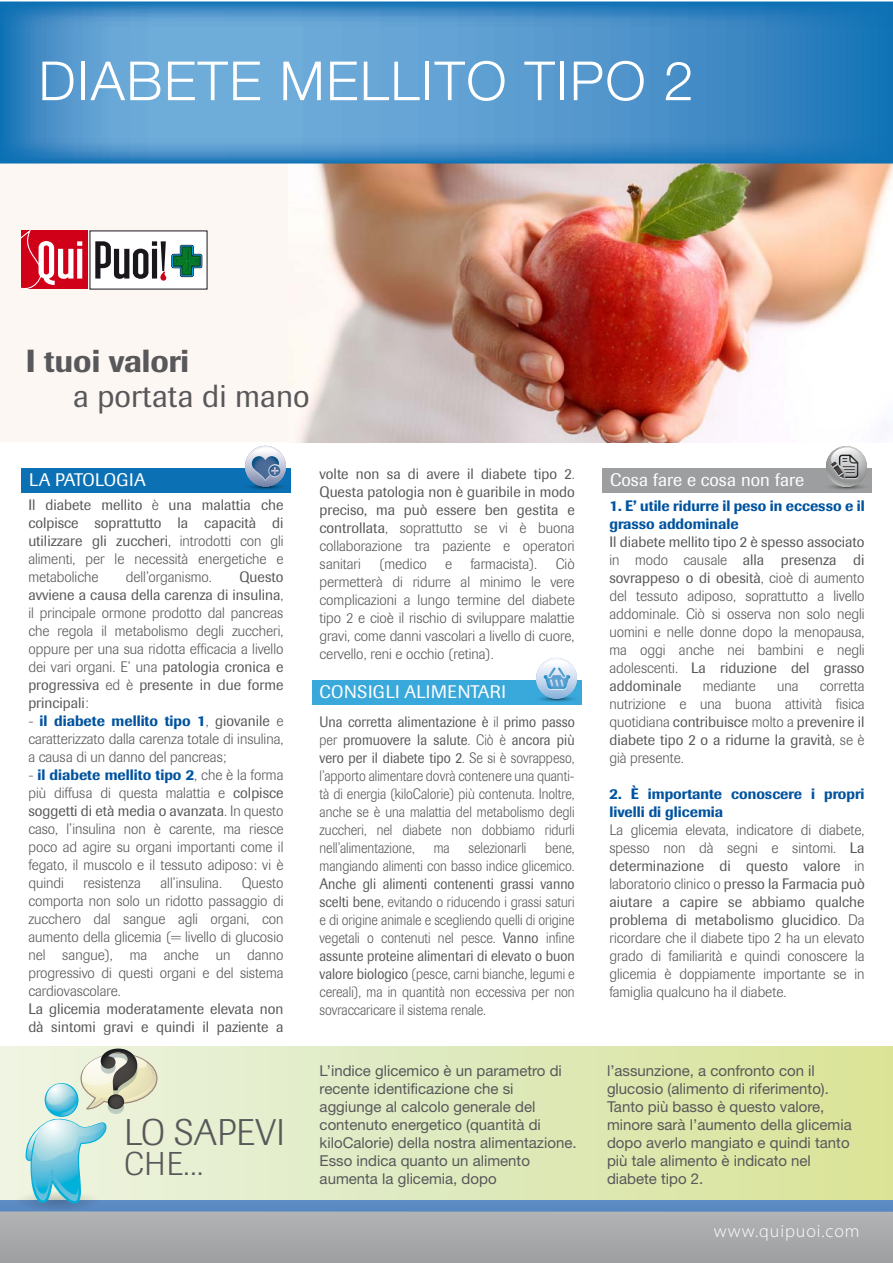
<style>
.page{position:relative;width:893px;height:1263px;background:#fff}
.page>*{position:absolute;margin:0;border:0;box-sizing:border-box;transform-origin:0 0}
.t1{font:300 54px "Helvetica Neue";letter-spacing:.03em;color:#fff}
.t2{font:300 36.75px "Imago";letter-spacing:.02em;color:#58585a}
.t3{font:300 32.55px "Imago";color:#58585a}
.t4{font:31.65px "Imago";color:#58585a}
.t5{font:500 31.65px "Imago";color:#58585a}
.t6{font:18px "Imago";letter-spacing:.02em;color:#fff}
.t7{font:18px "Imago";color:#fff}
.t8{font:300 18px "Myriad Pro";letter-spacing:.05em;color:#fff}
.t9{font:300 15px/18px "Imago";color:#58585a;text-align:justify}
.t10{font:300 15px/18px "Imago";color:#58585a;text-align:justify;scale:.9 1}
.t11{font:15px/18px "Helvetica Neue";color:#58585a}
.t12{font:15px/18px "Imago";color:#58585a;text-align:justify}
.t13{font:500 15px/18px "Imago";color:#00539f}
.s1{font-weight:300}
.s2{font-weight:400}
.s3{font-weight:500;color:#00539f}
</style>
<div class="page">
<div style="left:0;top:163px;width:893px;height:279px;background:#fdf7f4"></div>
<img style="left:300px;top:164px;width:593px;height:278px">
<div style="left:0;top:1211px;width:893px;height:52px;background:#a7a9aa"></div>
<svg style="left:0;top:1px;width:893px;height:163px;background:#4b93ca"></svg>
<div style="left:0;top:1199px;width:893px;height:13px;background:#5b8ac3"></div>
<div style="left:21px;top:230px;width:67px;height:59px;background:#d10019"></div>
<div style="left:90px;top:230px;width:117px;height:59px;background:#fff"></div>
<svg style="left:21px;top:230px;width:61px;height:59px"></svg>
<svg style="left:95px;top:241px;width:107px;height:40px"></svg>
<svg style="left:0;top:1046px;width:893px;height:153px;background:#dfe9b8"></svg>
<svg style="left:12px;top:1190px;width:90px;height:21px"></svg>
<div style="left:21px;top:468px;width:270px;height:24px;background:#0c71b4"></div>
<div style="left:312px;top:680px;width:269px;height:24px;background:#39a9dc"></div>
<div style="left:602px;top:468px;width:270px;height:24px;background:#9c9e9f"></div>
<svg style="left:531px;top:694px;width:51px;height:8px"></svg>
<svg style="left:536px;top:658px;width:41px;height:41px"></svg>
<svg style="left:540px;top:659px;width:31px;height:31px"></svg>
<svg style="left:821px;top:482px;width:51px;height:8px"></svg>
<svg style="left:826px;top:446px;width:41px;height:41px"></svg>
<svg style="left:830px;top:447px;width:31px;height:32px"></svg>
<svg style="left:240px;top:482px;width:51px;height:8px"></svg>
<svg style="left:245px;top:446px;width:41px;height:41px"></svg>
<svg style="left:249px;top:447px;width:31px;height:34px"></svg>
<svg style="left:26px;top:1048px;width:132px;height:158px;background:#c0dad0"></svg>
<h1 class="t1" style="left:39px;top:48px;width:657px">DIABETE MELLITO TIPO 2</h1>
<h3 class="t5" style="left:26px;top:341px;width:165px">I tuoi valori</h3>
<h3 class="t4" style="left:73px;top:377px;width:238px">a portata di mano</h3>
<p class="t6" style="left:29px;top:470px;width:118px">LA PATOLOGIA</p>
<p class="t12" style="left:28px;top:496px;width:257px">Il diabete mellito <span class="s1">è</span> una malattia che colpisce soprattutto la capacità di utilizzare gli zuccheri<span class="s1">, introdotti con gli alimenti, per le necessità energetiche e metaboliche</span></p>
<p class="t9" style="left:28px;top:568px;width:257px;text-indent:211px"><span class="s2">Questo avviene a causa della carenza di insulina</span>, il principale ormone prodotto dal pancreas che regola il metabolismo degli zuccheri, oppure per una sua ridotta efficacia a livello dei vari organi. E’ una <span class="s2">patologia cronica e progressiva</span> ed è <span class="s2">presente in due forme principali</span>:</p>
<p class="t9" style="left:28px;top:712px;width:257px">- <span class="s3">il diabete mellito tipo 1</span>, <span class="s2">giovanile</span> e caratterizzato dalla carenza totale di insulina, a causa di un danno del pancreas;</p>
<p class="t9" style="left:28px;top:766px;width:257px">- <span class="s3">il diabete mellito tipo 2</span>, che è la forma più diffusa di questa malattia e <span class="s2">colpisce soggetti di età media o avanzata</span>. In questo caso, l’insulina non è carente, ma riesce poco ad agire su organi importanti come il fegato, il muscolo e il tessuto adiposo: vi è quindi</p>
<p class="t9" style="left:126px;top:568px;width:88px">dell’organismo.</p>
<p class="t9" style="left:28px;top:874px;width:257px;text-indent:213px">Questo comporta non solo un ridotto passaggio di zucchero dal sangue agli organi, con aumento della glicemia (= livello di glucosio nel sangue), ma anche un danno progressivo di questi organi e del sistema cardiovascolare.</p>
<p class="t12" style="left:28px;top:1000px;width:257px">La glicemia moderatamente elevata non dà sintomi gravi e quindi il paziente a</p>
<p class="t9" style="left:84px;top:874px;width:59px">resistenza</p>
<p class="t9" style="left:161px;top:874px;width:63px">all’insulina.</p>
<h2 class="t2" style="left:124px;top:1111px;width:162px">LO SAPEVI</h2>
<h3 class="t3" style="left:124px;top:1145px;width:81px">CHE...</h3>
<p class="t9" style="left:320px;top:465px;width:257px"><span class="s2">volte non sa di avere il diabete tipo 2</span>.<br><span class="s2">Questa patologia non è guaribile in modo preciso, ma può essere ben gestita e controllata</span>, soprattutto se vi è buona collaborazione tra paziente e operatori sanitari (medico e farmacista). Ciò permetterà di ridurre al minimo le vere complicazioni a lungo termine del diabete tipo 2 e cioè il rischio di sviluppare malattie gravi, come danni vascolari a livello di cuore, cervello, reni e occhio (retina).</p>
<p class="t6" style="left:320px;top:682px;width:188px">CONSIGLI ALIMENTARI</p>
<p class="t10" style="left:320px;top:713px;width:285px"><span class="s2">Una corretta alimentazione è</span> il <span class="s2">primo passo </span>per <span class="s2">promuovere la salute</span>. Ciò è <span class="s2">ancora più vero per il diabete tipo 2</span>. Se si è sovrappeso, l’apporto alimentare dovrà contenere una quanti&shy;tà di energia (kiloCalorie) più contenuta. Inoltre, anche se è una malattia del metabolismo degli zuccheri, nel diabete non dobbiamo ridurli nell’alimentazione,</p>
<p class="t10" style="left:320px;top:839px;width:285px;text-align:right">bene,<br>mangiando alimenti con basso indice glicemico.</p>
<p class="t10" style="left:320px;top:875px;width:285px"><span class="s2">Anche gli alimenti contenenti grassi vanno scelti bene</span>, evitando o riducendo i grassi saturi e di origine animale e scegliendo quelli di origine vegetali o contenuti nel pesce. <span class="s2">Vanno</span> infine <span class="s2">assunte proteine alimentari di elevato o buon valore biologico</span> (pesce, carni bianche, legumi e cereali), ma in quantità non eccessiva per non sovraccaricare il sistema renale.</p>
<p class="t10" style="left:434px;top:839px;width:19px">ma</p>
<p class="t10" style="left:468px;top:839px;width:66px">selezionarli</p>
<p class="t7" style="left:610px;top:470px;width:195px">Cosa fare e cosa non fare</p>
<p class="t13" style="left:609px;top:497px;width:257px">1. E’ utile ridurre il peso in eccesso e il grasso addominale</p>
<p class="t9" style="left:609px;top:533px;width:257px"><span class="s2">Il diabete mellito tipo 2 è spesso associato </span>in modo causale <span class="s2">alla presenza di sovrappeso o di obesità</span>, cioè di aumento del tessuto adiposo, soprattutto a livello addominale. Ciò si osserva non solo negli uomini e nelle donne dopo la menopausa, ma oggi anche nei bambini e negli adolescenti. <span class="s2">La riduzione del grasso addominale</span></p>
<p class="t9" style="left:703px;top:677px;width:55px">mediante</p>
<p class="t9" style="left:777px;top:677px;width:23px">una</p>
<p class="t9" style="left:609px;top:677px;width:257px;text-indent:210px">corretta nutrizione e una buona attività fisica quotidiana <span class="s2">contribuisce</span> molto a <span class="s2">prevenire il diabete tipo 2 o a ridurne la gravità</span>, se è già presente.</p>
<p class="t13" style="left:609px;top:785px;width:257px">2. È importante conoscere i propri livelli di glicemia</p>
<p class="t9" style="left:609px;top:821px;width:257px">La glicemia elevata, indicatore di diabete, spesso non dà segni e sintomi. <span class="s2">La determinazione di questo valore</span> in laboratorio clinico o <span class="s2">presso la Farmacia può aiutare a capire se abbiamo qualche problema di metabolismo glucidico</span>. Da ricordare che il diabete tipo 2 ha un elevato grado di familiarità e quindi conoscere la glicemia è doppiamente importante se in famiglia qualcuno ha il diabete.</p>
<p class="t11" style="left:320px;top:1061px;width:258px">L’indice glicemico è un parametro di recente identificazione che si aggiunge al calcolo generale del contenuto energetico (quantità di kiloCalorie) della nostra alimentazione.<br>Esso indica quanto un alimento aumenta la glicemia, dopo</p>
<p class="t11" style="left:607px;top:1061px;width:246px">l’assunzione, a confronto con il glucosio (alimento di riferimento).<br>Tanto più basso è questo valore, minore sarà l’aumento della glicemia dopo averlo mangiato e quindi tanto più tale alimento è indicato nel diabete tipo 2.</p>
<p class="t8" style="left:714px;top:1220px;width:147px">www.quipuoi.com</p>
</div>
